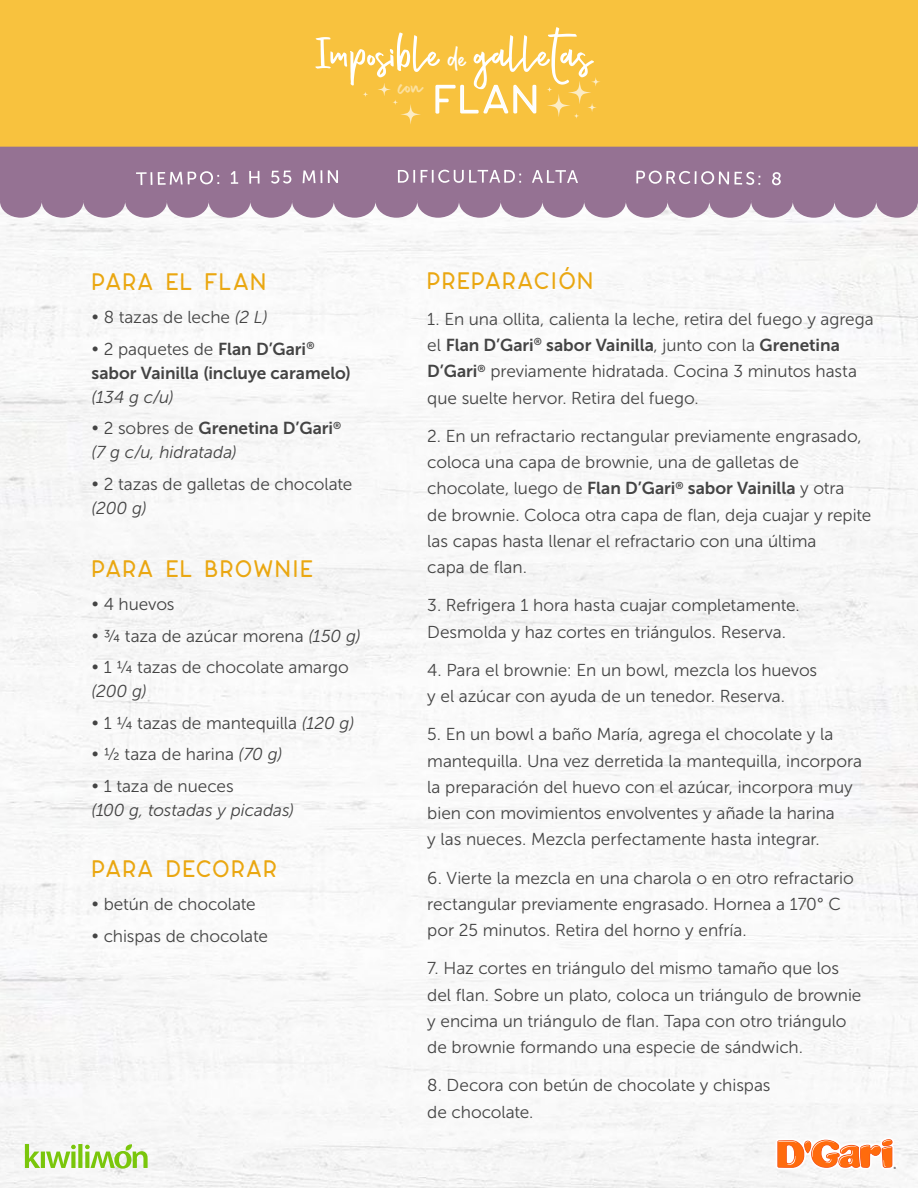
<style>
.page{position:relative;width:918px;height:1188px;background:#fff}
.page>*{position:absolute;margin:0;border:0;box-sizing:border-box;transform-origin:0 0}
.t1{font:50.55px "Almond Yandi Designs";letter-spacing:.01em;color:#fff}
.t2{font:39px "CAROSE Light";color:#fff;scale:1.08 1}
.t3{font:24px "CAROSE Medium";letter-spacing:.05em;color:#eaa711}
.t4{font:17.25px/26.2px "Museo Sans 300";letter-spacing:-.005em;color:#444}
.t5{font:17.25px "Museo Sans 700";color:#444}
.t6{font:italic 17.25px "Museo Sans 300";letter-spacing:-.005em;color:#444}
.t7{font:700 3px "Helvetica";color:#231f20}
.s1{font-size:32.85px}
.s2{font-style:italic}
.s3{font-family:"Museo Sans 700"}
.s4{font-family:"Museo Sans 300"}
</style>
<div class="page">
<svg style="left:776px;top:1137px;width:118px;height:33px"></svg>
<div style="left:0;top:0;width:918px;height:147px;background:#f8c23e"></div>
<svg style="left:0;top:147px;width:918px;height:71px;background:#9b7a99"></svg>
<svg style="left:136px;top:172px;width:16px;height:13px"></svg>
<svg style="left:158px;top:171px;width:61px;height:14px"></svg>
<svg style="left:231px;top:171px;width:7px;height:13px"></svg>
<svg style="left:249px;top:171px;width:11px;height:13px"></svg>
<svg style="left:271px;top:171px;width:20px;height:13px"></svg>
<svg style="left:303px;top:170px;width:19px;height:13px"></svg>
<svg style="left:328px;top:170px;width:10px;height:13px"></svg>
<svg style="left:398px;top:170px;width:17px;height:13px"></svg>
<svg style="left:421px;top:170px;width:100px;height:13px"></svg>
<svg style="left:532px;top:170px;width:46px;height:13px"></svg>
<svg style="left:636px;top:171px;width:124px;height:14px;background:#b097af"></svg>
<svg style="left:772px;top:172px;width:9px;height:13px"></svg>
<svg style="left:547px;top:77px;width:54px;height:42px;background:#f8c54a"></svg>
<svg style="left:362px;top:91px;width:6px;height:6px"></svg>
<svg style="left:434px;top:81px;width:104px;height:34px;background:#f9ce65"></svg>
<svg style="left:25px;top:1144px;width:15px;height:24px"></svg>
<hr style="left:41px;top:1152px;width:4px;height:16px;background:#7ac60b">
<svg style="left:46px;top:1145px;width:30px;height:23px"></svg>
<svg style="left:78px;top:1144px;width:4px;height:24px"></svg>
<svg style="left:85px;top:1144px;width:63px;height:25px"></svg>
<svg style="left:377px;top:83px;width:47px;height:42px;background:#f8c444"></svg>
<h1 class="t1" style="left:314px;top:31px;width:279px">Imposible <span class="s1">de</span> galletas</h1>
<h2 class="t2" style="left:434px;top:67px;width:99px">flan</h2>
<h3 class="t3" style="left:92px;top:262px;width:176px">PARA EL FLAN</h3>
<p class="t4" style="left:91px;top:304px;width:178px">• 8 tazas de leche <span class="s2">(2 L)</span></p>
<p class="t4" style="left:91px;top:336px;width:224px">• 2 paquetes de <span class="s3">Flan D’Gari</span><sup>®</sup></p>
<p class="t5" style="left:91px;top:363px;width:261px">sabor Vainilla (incluye caramelo)</p>
<p class="t6" style="left:91px;top:388px;width:84px">(134 g c/u)</p>
<p class="t5" style="left:91px;top:419px;width:251px"><span class="s4">• 2 sobres de</span> Grenetina D’Gari<sup>®</sup></p>
<p class="t6" style="left:91px;top:443px;width:147px">(7 g c/u, hidratada)</p>
<p class="t4" style="left:91px;top:471px;width:262px">• 2 tazas de galletas de chocolate</p>
<p class="t6" style="left:91px;top:499px;width:57px">(200 g)</p>
<h3 class="t3" style="left:92px;top:549px;width:223px">PARA EL BROWNIE</h3>
<p class="t4" style="left:91px;top:591px;width:85px">• 4 huevos</p>
<p class="t4" style="left:91px;top:623px;width:271px">• ¾ taza de azúcar morena <span class="s2">(150 g)</span></p>
<p class="t4" style="left:91px;top:654px;width:259px">• 1 ¼ tazas de chocolate amargo</p>
<p class="t6" style="left:91px;top:682px;width:57px">(200 g)</p>
<p class="t4" style="left:91px;top:710px;width:264px">• 1 ¼ tazas de mantequilla <span class="s2">(120 g)</span></p>
<p class="t4" style="left:91px;top:741px;width:193px">• ½ taza de harina <span class="s2">(70 g)</span></p>
<p class="t4" style="left:91px;top:773px;width:144px">• 1 taza de nueces</p>
<p class="t6" style="left:91px;top:801px;width:204px">(100 g, tostadas y picadas)</p>
<h3 class="t3" style="left:92px;top:849px;width:187px">PARA DECORAR</h3>
<p class="t4" style="left:91px;top:891px;width:166px">• betún de chocolate</p>
<p class="t4" style="left:91px;top:923px;width:178px">• chispas de chocolate</p>
<h3 class="t3" style="left:427px;top:261px;width:167px">PREPARACIÓN</h3>
<p class="t4" style="left:427px;top:306px;width:448px">1. En una ollita, calienta la leche, retira del fuego y agrega</p>
<p class="t5" style="left:427px;top:336px;width:414px"><span class="s4">el</span> Flan D’Gari<sup>®</sup> sabor Vainilla<span class="s4">, junto con la</span> Grenetina</p>
<p class="t4" style="left:427px;top:358px;width:431px"><span class="s3">D’Gari</span><sup>®</sup> previamente hidratada. Cocina 3 minutos hasta que suelte hervor. Retira del fuego.</p>
<p class="t4" style="left:427px;top:423px;width:436px">2. En un refractario rectangular previamente engrasado, coloca una capa de brownie, una de galletas de</p>
<p class="t5" style="left:427px;top:479px;width:419px"><span class="s4">chocolate, luego de</span> Flan D’Gari<sup>®</sup> sabor Vainilla <span class="s4">y otra</span></p>
<p class="t4" style="left:427px;top:502px;width:446px">de brownie. Coloca otra capa de flan, deja cuajar y repite las capas hasta llenar el refractario con una última<br>capa de flan.</p>
<p class="t4" style="left:427px;top:592px;width:374px">3. Refrigera 1 hora hasta cuajar completamente.<br>Desmolda y haz cortes en triángulos. Reserva.</p>
<p class="t4" style="left:427px;top:657px;width:391px">4. Para el brownie: En un bowl, mezcla los huevos y el azúcar con ayuda de un tenedor. Reserva.</p>
<p class="t4" style="left:427px;top:721px;width:436px">5. En un bowl a baño María, agrega el chocolate y la mantequilla. Una vez derretida la mantequilla, incorpora la preparación del huevo con el azúcar, incorpora muy bien con movimientos envolventes y añade la harina<br>y las nueces. Mezcla perfectamente hasta integrar.</p>
<p class="t4" style="left:427px;top:865px;width:428px">6. Vierte la mezcla en una charola o en otro refractario rectangular previamente engrasado. Hornea a 170° C por 25 minutos. Retira del horno y enfría.</p>
<p class="t4" style="left:427px;top:955px;width:436px">7. Haz cortes en triángulo del mismo tamaño que los del flan. Sobre un plato, coloca un triángulo de brownie y encima un triángulo de flan. Tapa con otro triángulo de brownie formando una especie de sándwich.</p>
<p class="t4" style="left:427px;top:1072px;width:345px">8. Decora con betún de chocolate y chispas de chocolate.</p>
<p class="t7" style="left:894px;top:1166px;width:4px">®</p>
</div>
